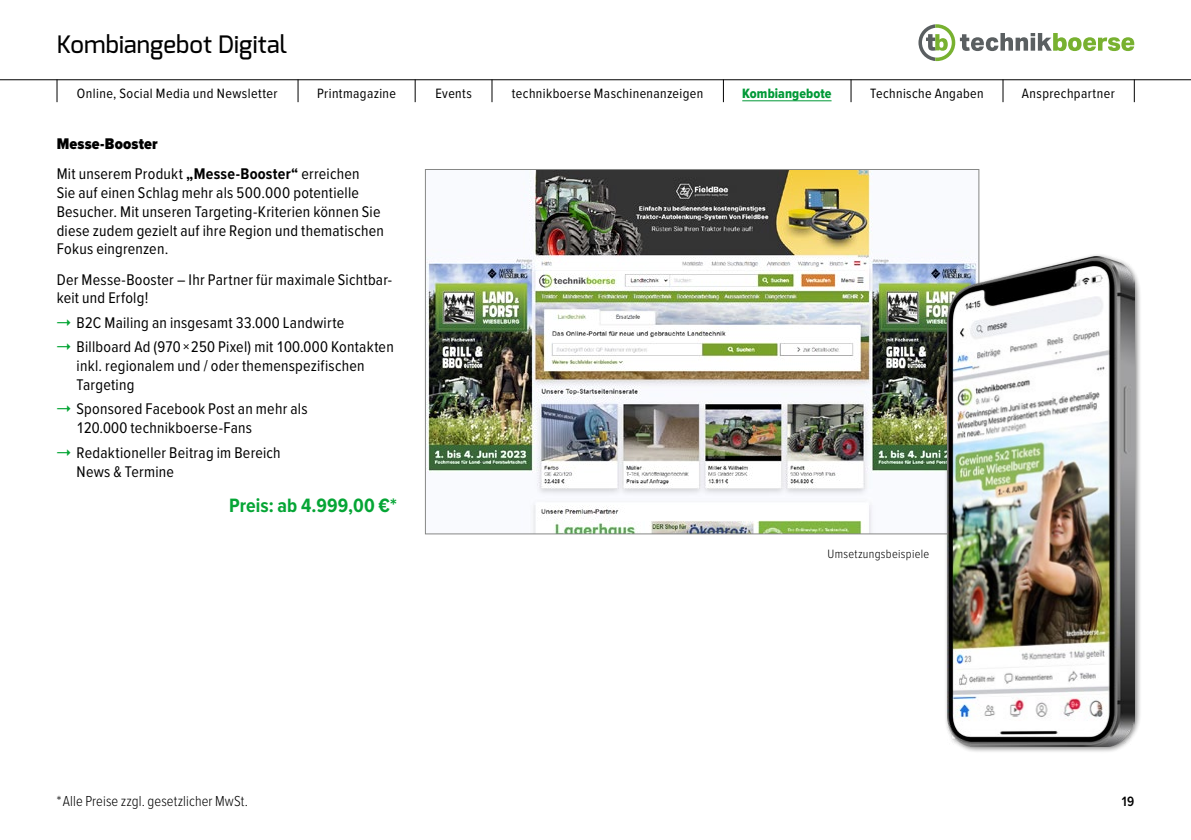
<style>
.page{position:relative;width:1191px;height:840px;background:#fff}
.page>*{position:absolute;margin:0;border:0;box-sizing:border-box;transform-origin:0 0}
.t1{font:500 24px "Exo";letter-spacing:.005em;color:#000}
.t2{font:700 20px "Proxima Nova Cond";letter-spacing:.005em;color:#05a535}
.t3{font:16px/18.8px "Proxima Nova Cond";letter-spacing:.015em;color:#000}
.t4{font:300 15px "Proxima Nova Cond";letter-spacing:.005em;color:#000}
.t5{font:14px "Proxima Nova Cond";letter-spacing:.03em;color:#000}
.t6{font:14px "Proxima Nova Cond Extrabld";letter-spacing:.01em;color:#009937}
.t7{font:600 14px "Proxima Nova Cond";color:#000}
.t8{font:300 12.4px "Proxima Nova Cond";letter-spacing:.025em;color:#000}
.s1{font-weight:900}
.s2{font-weight:700}
</style>
<div class="page">
<hr style="left:0;top:79px;width:1191px;height:1px;background:#000">
<svg style="left:1134px;top:79px;width:1px;height:23px"></svg>
<svg style="left:1002px;top:79px;width:1px;height:23px"></svg>
<svg style="left:850px;top:79px;width:1px;height:23px"></svg>
<svg style="left:723px;top:79px;width:1px;height:23px"></svg>
<svg style="left:491px;top:79px;width:1px;height:23px"></svg>
<svg style="left:415px;top:79px;width:1px;height:23px"></svg>
<svg style="left:298px;top:79px;width:1px;height:23px"></svg>
<svg style="left:57px;top:79px;width:1px;height:23px"></svg>
<img style="left:427px;top:171px;width:517px;height:361px">
<hr style="left:742px;top:100px;width:89px;height:1px;background:#009937">
<svg style="left:918px;top:24px;width:216px;height:37px"></svg>
<div style="left:944px;top:253px;width:197px;height:500px;background:#000;opacity:.5"></div>
<img style="left:947px;top:256px;width:187px;height:490px">
<h1 class="t1" style="left:57px;top:28px;width:232px">Kombiangebot Digital</h1>
<p class="t6" style="left:742px;top:83px;width:91px">Kombiangebote</p>
<p class="t5" style="left:77px;top:83px;width:202px">Online, Social Media und Newsletter</p>
<p class="t5" style="left:317px;top:83px;width:81px">Printmagazine</p>
<p class="t5" style="left:435px;top:83px;width:38px">Events</p>
<p class="t5" style="left:512px;top:83px;width:193px">technikboerse Maschinenanzeigen</p>
<p class="t5" style="left:870px;top:83px;width:115px">Technische Angaben</p>
<p class="t5" style="left:1022px;top:83px;width:94px">Ansprechpartner</p>
<p class="t3" style="left:57px;top:128px;width:304px;line-height:30.2px"><span class="s1">Messe-Booster<br></span>Mit unserem Produkt <span class="s2">„Messe-Booster“</span> erreichen</p>
<p class="t3" style="left:57px;top:182px;width:329px">Sie auf einen Schlag mehr als 500.000 potentielle Besucher. Mit unseren Targeting-Kriterien können Sie diese zudem gezielt auf ihre Region und thematischen Fokus eingrenzen.</p>
<p class="t3" style="left:57px;top:269px;width:337px">Der Messe-Booster – Ihr Partner für maximale Sichtbar&shy;keit und Erfolg!</p>
<p class="t3" style="left:77px;top:309px;width:319px;line-height:24.4px">B2C Mailing an insgesamt 33.000 Landwirte<br>Billboard Ad (970 ×250 Pixel) mit 100.000 Kontakten</p>
<p class="t3" style="left:77px;top:355px;width:289px">inkl. regionalem und / oder themenspezifischen<br>Targeting</p>
<p class="t3" style="left:77px;top:399px;width:232px">Sponsored Facebook Post an mehr als<br>120.000 technikboerse-Fans</p>
<p class="t3" style="left:77px;top:442px;width:206px">Redaktioneller Beitrag im Bereich<br>News &amp; Termine</p>
<p class="t2" style="left:229px;top:490px;width:169px">Preis: ab 4.999,00 €*</p>
<p class="t4" style="left:57px;top:789px;width:193px">* Alle Preise zzgl. gesetzlicher MwSt.</p>
<p class="t8" style="left:827px;top:544px;width:103px">Umsetzungsbeispiele</p>
<p class="t7" style="left:1121px;top:790px;width:14px">19</p>
</div>
